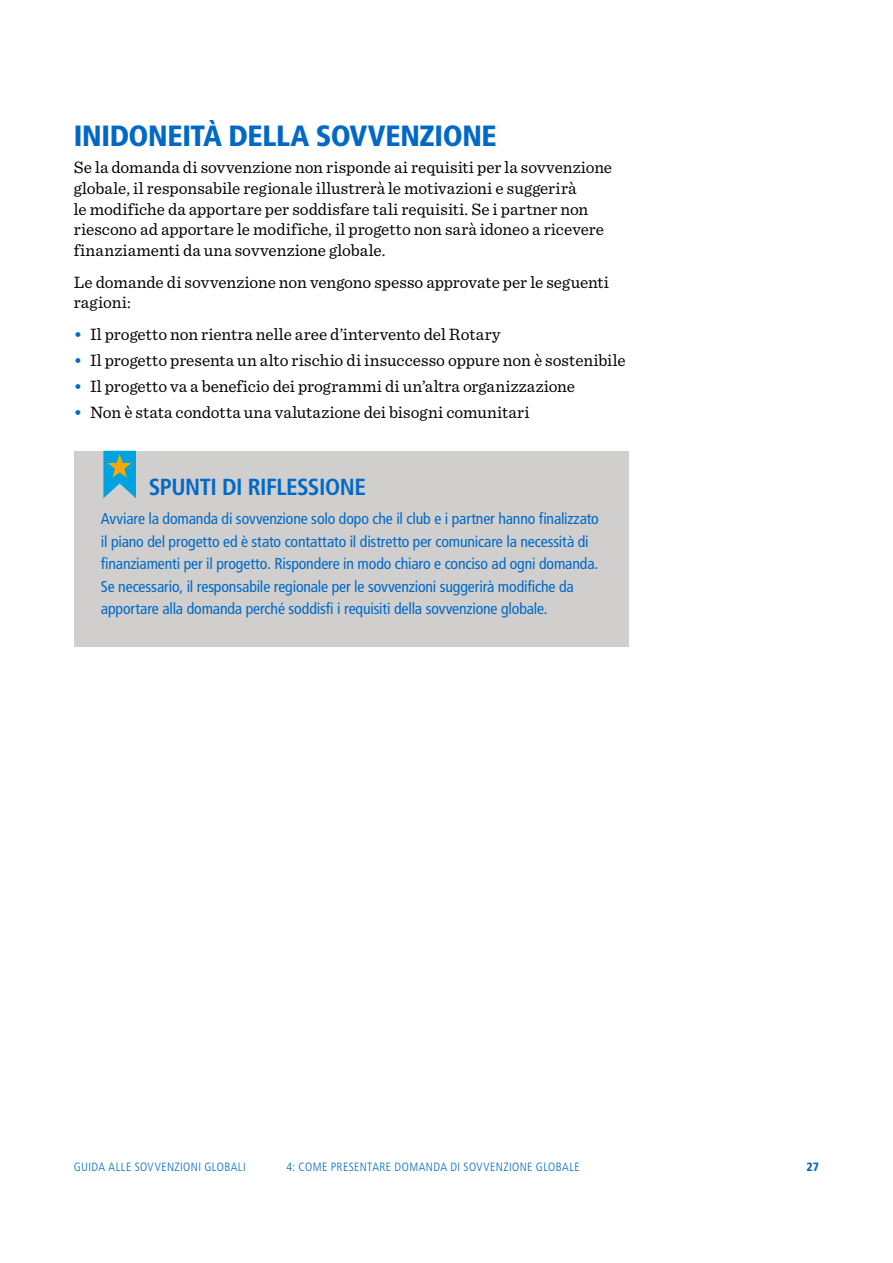
<style>
.page{position:relative;width:893px;height:1263px;background:#fff}
.page>*{position:absolute;margin:0;border:0;box-sizing:border-box;transform-origin:0 0}
.t1{font:900 condensed 29.25px "Frutiger LT Std";letter-spacing:-.015em;color:#0069c8}
.t2{font:700 condensed 23.25px "Frutiger LT Std";letter-spacing:-.02em;color:#0069c8}
.t3{font:17.25px/20.7px "Sentinel";color:#000}
.t4{font:condensed 15.75px/22.5px "Frutiger LT Std";letter-spacing:-.01em;color:#0069c8}
.t5{font:300 condensed 12px "Frutiger LT Std";letter-spacing:.035em;color:#0069c8}
.t6{font:900 condensed 12px "Frutiger LT Std";color:#0069c8}
.s1{font-weight:500;color:#0069c8}
</style>
<div class="page">
<div style="left:74px;top:451px;width:554px;height:195px;background:#d0cfcd"></div>
<svg style="left:103px;top:451px;width:33px;height:47px;background:#3fa9c1"></svg>
<h1 class="t1" style="left:74px;top:118px;width:424px">INIDONEITÀ DELLA SOVVENZIONE</h1>
<p class="t3" style="left:74px;top:156px;width:540px">Se la domanda di sovvenzione non risponde ai requisiti per la sovvenzione globale, il responsabile regionale illustrerà le motivazioni e suggerirà<br>le modifiche da apportare per soddisfare tali requisiti. Se i partner non riescono ad apportare le modifiche, il progetto non sarà idoneo a ricevere finanziamenti da una sovvenzione globale.</p>
<p class="t3" style="left:74px;top:270px;width:537px">Le domande di sovvenzione non vengono spesso approvate per le seguenti ragioni:</p>
<p class="t3" style="left:74px;top:323px;width:428px"><span class="s1">•</span> Il progetto non rientra nelle aree d’intervento del Rotary</p>
<p class="t3" style="left:74px;top:349px;width:553px"><span class="s1">•</span> Il progetto presenta un alto rischio di insuccesso oppure non è sostenibile</p>
<p class="t3" style="left:74px;top:375px;width:503px"><span class="s1">•</span> Il progetto va a beneficio dei programmi di un’altra organizzazione</p>
<p class="t3" style="left:74px;top:401px;width:457px"><span class="s1">•</span> Non è stata condotta una valutazione dei bisogni comunitari</p>
<h2 class="t2" style="left:149px;top:473px;width:219px">SPUNTI DI RIFLESSIONE</h2>
<p class="t4" style="left:101px;top:508px;width:499px">Avviare la domanda di sovvenzione solo dopo che il club e i partner hanno finalizzato il piano del progetto ed è stato contattato il distretto per comunicare la necessità di finanziamenti per il progetto. Rispondere in modo chiaro e conciso ad ogni domanda.<br>Se necessario, il responsabile regionale per le sovvenzioni suggerirà modifiche da apportare alla domanda perché soddisfi i requisiti della sovvenzione globale.</p>
<p class="t5" style="left:74px;top:1160px;width:173px">GUIDA ALLE SOVVENZIONI GLOBALI</p>
<p class="t5" style="left:286px;top:1160px;width:295px">4: COME PRESENTARE DOMANDA DI SOVVENZIONE GLOBALE</p>
<p class="t6" style="left:806px;top:1159px;width:14px">27</p>
</div>
